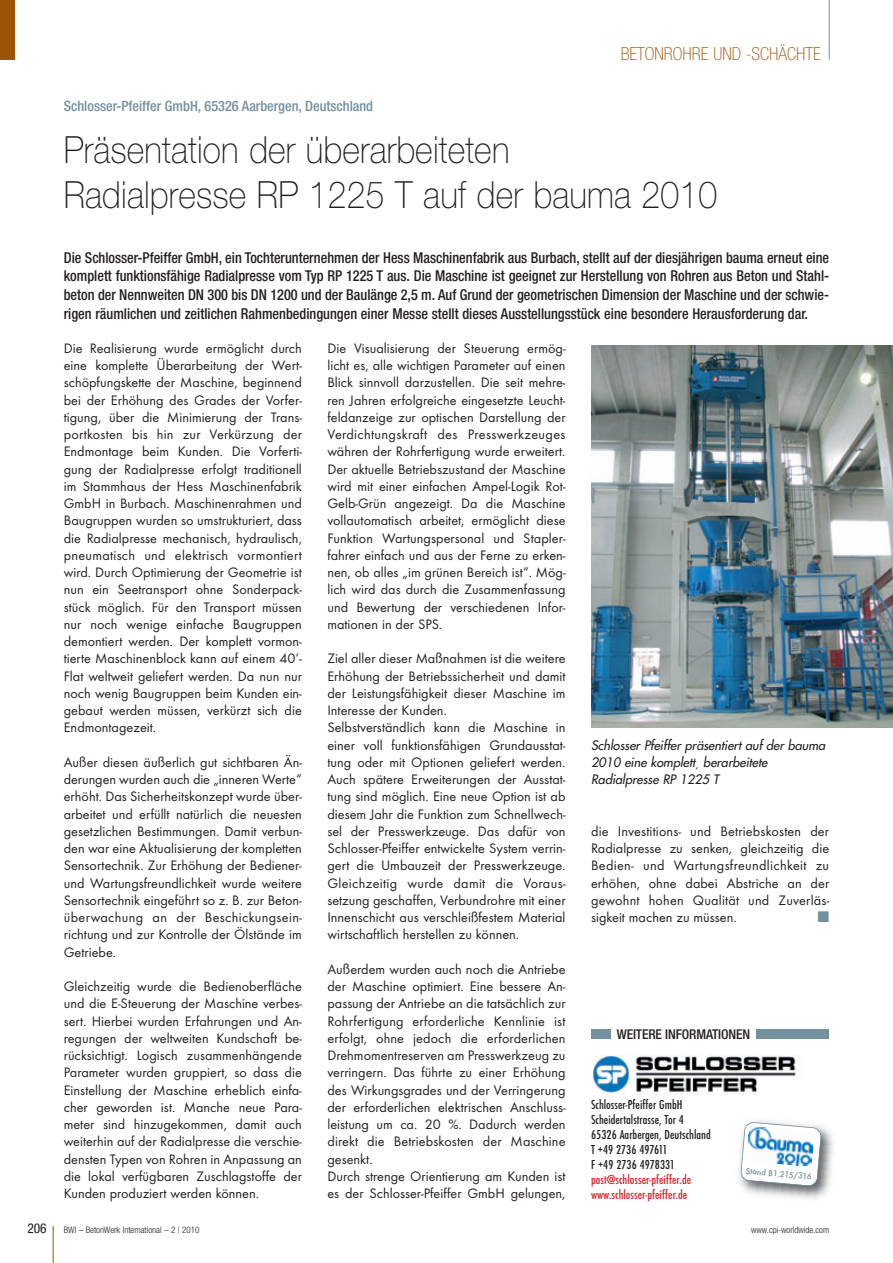
<style>
.page{position:relative;width:893px;height:1263px;background:#fff}
.page>*{position:absolute;margin:0;border:0;box-sizing:border-box;transform-origin:0 0}
.t1{font:100 37.5px/45px "Helvetica Neue";letter-spacing:.005em;color:#231f20;scale:.9 1}
.t2{font:100 condensed 18px "Helvetica Neue";color:#9c5506}
.t3{font:500 condensed 15px/18.8px "Helvetica Neue";color:#231f20;text-align:justify;scale:.95 1}
.t4{font:14.25px/17.2px "Futura T";color:#231f20;text-align:justify}
.t5{font:500 condensed 14.25px "Helvetica Neue";color:#73909f}
.t6{font:14.25px "European Pi Three";color:#73909f}
.t7{font:500 condensed 13.5px/15px "Futura T";letter-spacing:.005em;color:#231f20}
.t8{font:500 condensed 13.5px/15px "Futura T";letter-spacing:.005em;color:#d1232a}
.t9{font:500 condensed 13.5px "Helvetica Neue";letter-spacing:-.01em;color:#231f20}
.t10{font:condensed 13.5px "Helvetica Neue";color:#231f20}
.t11{font:italic 12.75px/17.2px "Futura";letter-spacing:-.005em;color:#231f20}
.t12{font:300 condensed 9px "Helvetica Neue";color:#231f20}
.t13{font:500 9px "Futura T";color:#73909f}
</style>
<div class="page">
<hr style="left:53px;top:1226px;width:1px;height:37px;background:#9c5506">
<hr style="left:829px;top:0;width:1px;height:60px;background:#73909f">
<div style="left:0;top:0;width:15px;height:60px;background:#9c5506"></div>
<img style="left:593px;top:1054px;width:207px;height:40px">
<div style="left:591px;top:1029px;width:19px;height:10px;background:#73909f"></div>
<div style="left:756px;top:1029px;width:73px;height:10px;background:#73909f"></div>
<img style="left:591px;top:346px;width:301px;height:381px">
<img style="left:739px;top:1120px;width:95px;height:79px">
<svg style="left:740px;top:1122px;width:82px;height:64px"></svg>
<p class="t5" style="left:64px;top:101px;width:311px">Schlosser-Pfeiffer GmbH, 65326 Aarbergen, Deutschland</p>
<p class="t2" style="left:621px;top:47px;width:202px">BETONROHRE UND -SCHÄCHTE</p>
<h1 class="t1" style="left:64px;top:130px;width:727px">Präsentation der überarbeiteten<br>Radialpresse RP 1225 T auf der bauma 2010</h1>
<p class="t3" style="left:64px;top:249px;width:807px">Die Schlosser-Pfeiffer GmbH, ein Tochterunternehmen der Hess Maschinenfabrik aus Burbach, stellt auf der diesjährigen bauma erneut eine komplett funktionsfähige Radialpresse vom Typ RP 1225 T aus. Die Maschine ist geeignet zur Herstellung von Rohren aus Beton und Stahl - beton der Nennweiten DN 300 bis DN 1200 und der Baulänge 2,5 m. Auf Grund der geometrischen Dimension der Maschine und der schwie&shy;rigen räumlichen und zeitlichen Rahmenbedingungen einer Messe stellt dieses Ausstellungsstück eine besondere Herausforderung dar.</p>
<p class="t4" style="left:64px;top:341px;width:240px">Die Realisierung wurde ermöglicht durch eine komplette Überarbeitung der Wert - schöpfungskette der Maschine, beginnend bei der Erhöhung des Grades der Vorfer - tigung, über die Minimierung der Trans - portkosten bis hin zur Verkürzung der Endmontage beim Kunden. Die Vorferti - gung der Radialpresse erfolgt traditionell im Stammhaus der Hess Maschinenfabrik GmbH in Burbach. Maschinenrahmen und Baugruppen wurden so umstrukturiert, dass die Radialpresse mechanisch, hydraulisch, pneumatisch und elektrisch vormontiert wird. Durch Optimierung der Geometrie ist nun ein Seetransport ohne Sonder pack - stück möglich. Für den Transport müssen nur noch wenige einfache Baugruppen demontiert werden. Der komplett vormon&shy;tierte Maschinenblock kann auf einem 40‘- Flat weltweit geliefert werden. Da nun nur noch wenig Baugruppen beim Kunden ein&shy;gebaut werden müssen, verkürzt sich die Endmontagezeit.</p>
<p class="t4" style="left:64px;top:755px;width:240px">Außer diesen äußerlich gut sichtbaren Än - de rungen wurden auch die „inneren Werte“ erhöht. Das Sicherheitskonzept wur de über&shy;arbeitet und erfüllt natürlich die neuesten gesetzlichen Bestimmungen. Damit verbun&shy;den war eine Aktualisierung der kompletten Sensortechnik. Zur Erhö hung der Bediener&shy;und Wartungsfreundlichkeit wurde weitere Sen sortechnik eingeführt so z. B. zur Beton - über wachung an der Be schickungs ein - richtung und zur Kontrolle der Ölstände im Getriebe.</p>
<p class="t4" style="left:64px;top:979px;width:240px">Gleichzeitig wurde die Bedienoberfläche und die E-Steuerung der Maschine verbes&shy;sert. Hierbei wurden Erfahrungen und An - regungen der weltweiten Kundschaft be - rücksichtigt. Logisch zusammenhängende Parameter wurden gruppiert, so dass die Einstellung der Maschine erheblich einfa&shy;cher geworden ist. Manche neue Para - meter sind hinzugekommen, damit auch weiterhin auf der Radialpresse die verschie&shy;densten Typen von Rohren in Anpassung an die lokal verfügbaren Zuschlagstoffe der Kunden produziert werden können.</p>
<p class="t4" style="left:327px;top:341px;width:240px">Die Visualisierung der Steuerung ermög&shy;licht es, alle wichtigen Parameter auf einen Blick sinnvoll darzustellen. Die seit mehre&shy;ren Jahren erfolgreiche eingesetzte Leucht - feldanzeige zur optischen Darstellung der Verdichtungskraft des Presswerkzeuges währen der Rohrfertigung wurde erweitert.<br>Der aktuelle Betriebszustand der Maschine wird mit einer einfachen Ampel-Logik Rot-Gelb-Grün angezeigt. Da die Maschine vollautomatisch arbeitet, ermöglicht diese Funktion Wartungspersonal und Stapler - fahrer einfach und aus der Ferne zu erken&shy;nen, ob alles „im grünen Bereich ist“. Mög - lich wird das durch die Zusammenfassung und Bewertung der verschiedenen Infor - mationen in der SPS.</p>
<p class="t4" style="left:327px;top:651px;width:240px;text-align:left">Ziel aller dieser Maßnahmen ist die weitere Erhöhung der Betriebssicherheit und damit der Leistungsfähigkeit dieser Maschine im Interesse der Kunden.<br>Selbstverständlich kann die Maschine in einer voll funktionsfähigen Grundausstat - tung oder mit Optionen geliefert werden.<br>Auch spätere Erweiterungen der Ausstat - tung sind möglich. Eine neue Option ist ab diesem Jahr die Funktion zum Schnell wech - sel der Presswerkzeuge. Das dafür von Schlosser-Pfeiffer entwickelte System verrin&shy;gert die Umbauzeit der Presswerkzeuge.<br>Gleichzeitig wurde damit die Voraus - setzung geschaffen, Verbundrohre mit einer Innenschicht aus verschleißfestem Material wirtschaftlich herstellen zu können.</p>
<p class="t4" style="left:327px;top:962px;width:240px;text-align:left">Außerdem wurden auch noch die Antriebe der Maschine optimiert. Eine bessere An - passung der Antriebe an die tatsächlich zur Rohrfertigung erforderliche Kennlinie ist erfolgt, ohne jedoch die erforderlichen Drehmomentreserven am Presswerkzeug zu verringern. Das führte zu einer Erhöhung des Wirkungsgrades und der Verringerung der erforderlichen elektrischen Anschluss - leistung um ca. 20 %. Dadurch werden direkt die Betriebskosten der Maschine gesenkt.<br>Durch strenge Orientierung am Kunden ist es der Schlosser-Pfeiffer GmbH gelungen,</p>
<p class="t11" style="left:591px;top:737px;width:238px">Schlosser Pfeiffer präsentiert auf der bauma<br>2010 eine komplett¸ berarbeitete<br>Radialpresse RP 1225 T</p>
<p class="t4" style="left:591px;top:824px;width:240px">die Investitions- und Betriebskosten der Radialpresse zu senken, gleichzeitig die Bedien- und Wartungsfreundlichkeit zu erhöhen, ohne dabei Abstriche an der gewohnt hohen Qualität und Zuverläs - sigkeit machen zu müssen.</p>
<p class="t6" style="left:817px;top:909px;width:13px">-</p>
<p class="t9" style="left:617px;top:1029px;width:135px">WEITERE INFORMATIONEN</p>
<p class="t7" style="left:591px;top:1098px;width:121px">Schlosser-Pfeiffer GmbH<br>Scheidertalstrasse, Tor 4<br>65326 Aarbergen, Deutschland<br>T +49 2736 497611<br>F +49 2736 4978331</p>
<p class="t8" style="left:591px;top:1173px;width:102px">post@schlosser-pfeiffer.de www.schlosser-pfeiffer.de</p>
<p class="t13" style="left:746px;top:1167px;width:68px;rotate:5deg">Stand B1.215/316</p>
<p class="t10" style="left:28px;top:1223px;width:21px">206</p>
<p class="t12" style="left:64px;top:1226px;width:137px">BWI – BetonWerk International – 2 | 2010</p>
<p class="t12" style="left:751px;top:1226px;width:79px">www.cpi-worldwide.com</p>
</div>
